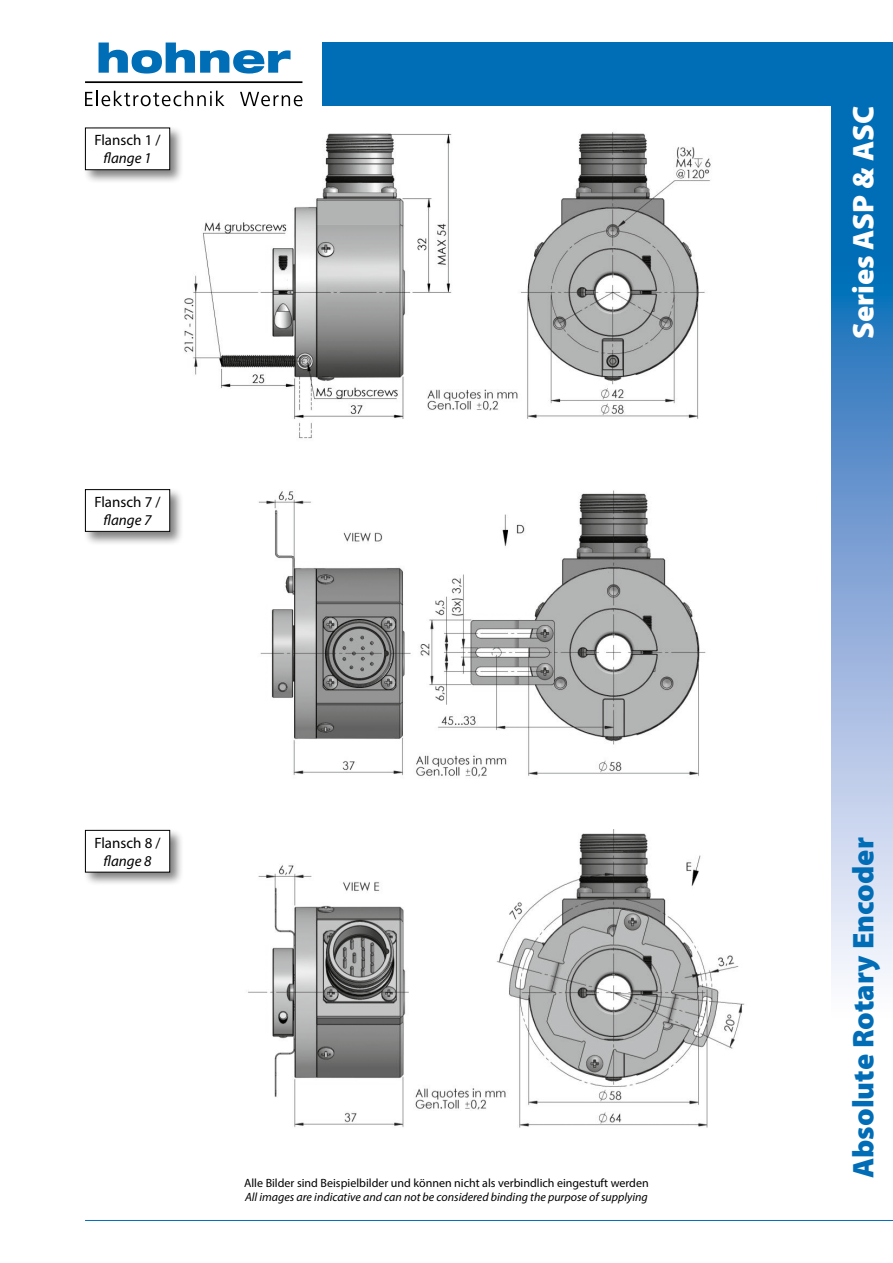
<style>
.page{position:relative;width:893px;height:1263px;background:#fff}
.page>*{position:absolute;margin:0;border:0;box-sizing:border-box;transform-origin:0 0}
.t1{font:900 30px "Myriad Pro";color:#006db6}
.t2{font:900 30px "Myriad Pro";color:#fff}
.t3{font:15px "Myriad Pro";color:#000}
.t4{font:italic 15px "Myriad Pro";color:#000}
.t5{font:12px "Myriad Pro";color:#000}
.t6{font:italic 12px "Myriad Pro";color:#000}
</style>
<div class="page">
<div style="left:831px;top:43px;width:62px;height:211px;background:#006db7"></div>
<div style="left:323px;top:43px;width:570px;height:63px;background:#006db7"></div>
<svg style="left:831px;top:254px;width:62px;height:725px;background:#89aeda"></svg>
<hr style="left:85px;top:1220px;width:808px;height:1px;background:#006db7">
<svg style="left:99px;top:43px;width:192px;height:31px"></svg>
<svg style="left:85px;top:91px;width:140px;height:15px"></svg>
<svg style="left:240px;top:92px;width:62px;height:14px"></svg>
<hr style="left:85px;top:81px;width:217px;height:2px;background:#000">
<img style="left:184px;top:132px;width:527px;height:307px">
<img style="left:258px;top:490px;width:448px;height:287px">
<img style="left:248px;top:830px;width:497px;height:298px">
<div style="left:83px;top:125px;width:101px;height:59px;background:#000;opacity:.5"></div>
<div style="left:85px;top:128px;width:85px;height:42px;background:#fff"></div>
<div style="left:85px;top:128px;width:85px;height:42px;border:1px solid #000"></div>
<div style="left:83px;top:487px;width:101px;height:59px;background:#000;opacity:.5"></div>
<div style="left:85px;top:490px;width:85px;height:41px;background:#fff"></div>
<div style="left:85px;top:489px;width:85px;height:43px;border:1px solid #000"></div>
<div style="left:83px;top:828px;width:101px;height:59px;background:#000;opacity:.5"></div>
<div style="left:85px;top:830px;width:85px;height:42px;background:#fff"></div>
<div style="left:85px;top:830px;width:85px;height:42px;border:1px solid #000"></div>
<p class="t3" style="left:94px;top:131px;width:68px">Flansch 1 /</p>
<p class="t4" style="left:104px;top:149px;width:50px">flange 1</p>
<p class="t3" style="left:94px;top:493px;width:68px">Flansch 7 /</p>
<p class="t4" style="left:104px;top:511px;width:50px">flange 7</p>
<p class="t3" style="left:94px;top:833px;width:68px">Flansch 8 /</p>
<p class="t4" style="left:104px;top:851px;width:50px">flange 8</p>
<p class="t5" style="left:244px;top:1175px;width:406px">Alle Bilder sind Beispielbilder und können nicht als verbindlich eingestuft werden</p>
<p class="t6" style="left:245px;top:1189px;width:404px">All images are indicative and can not be considered binding the purpose of supplying</p>
<h1 class="t2" style="left:843px;top:339px;width:235px;rotate:-90deg">Series ASP &amp; ASC</h1>
<h1 class="t1" style="left:843px;top:1178px;width:342px;rotate:-90deg">Absolute Rotary Encoder</h1>
</div>
